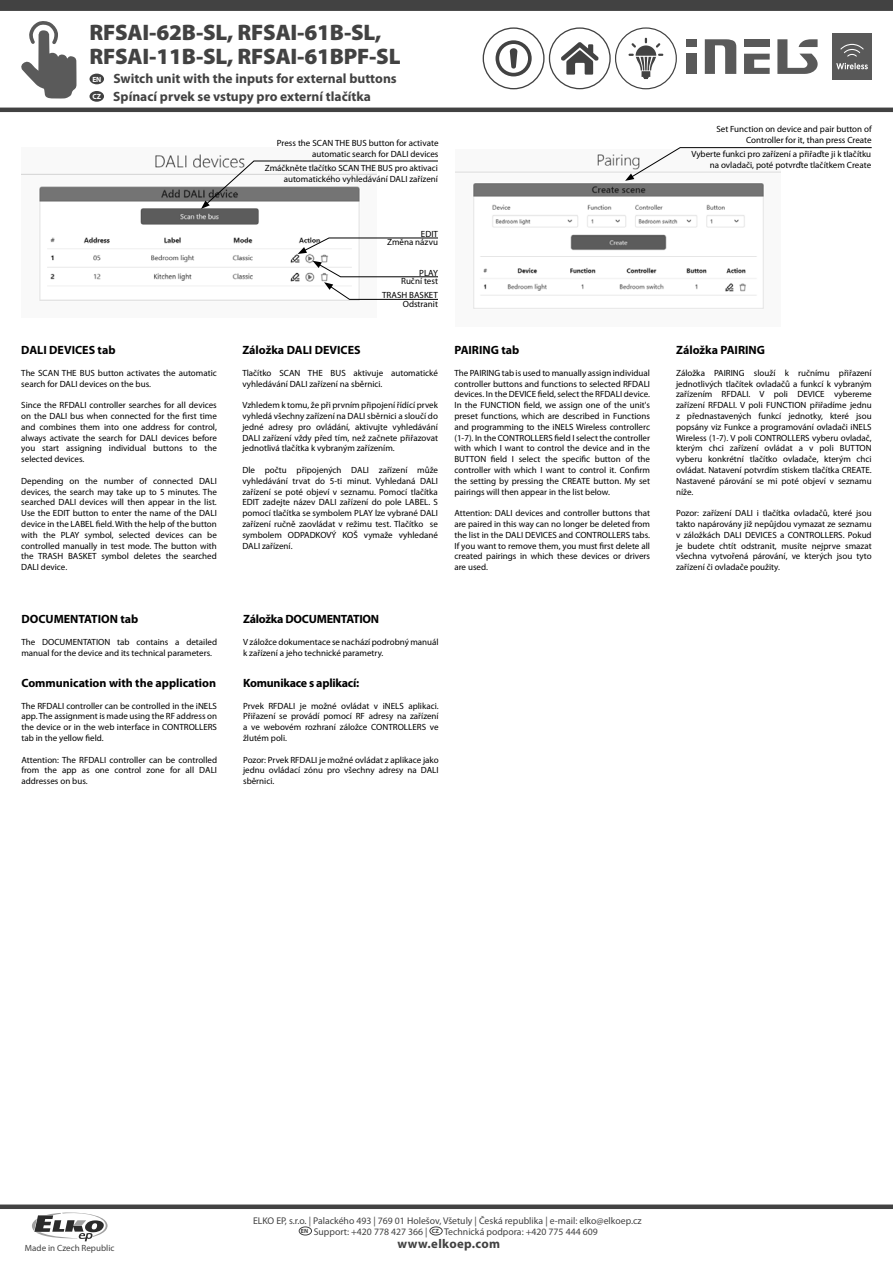
<style>
.page{position:relative;width:893px;height:1263px;background:#fff}
.page>*{position:absolute;margin:0;border:0;box-sizing:border-box;transform-origin:0 0}
.t1{font:900 22.5px/24px "Myriad Pro";letter-spacing:-.01em;color:#424242}
.t2{font:700 13.5px "Myriad Pro";color:#424242}
.t3{font:700 12.75px "Myriad Pro";letter-spacing:.03em;color:#424242}
.t4{font:700 12px "Myriad Pro";color:#000}
.t5{font:700 12px "Myriad Pro";letter-spacing:-.02em;color:#000}
.t6{font:9.75px/11.7px "Myriad Pro";color:#424242;text-align:center}
.t7{font:9px/10.8px "Myriad Pro";color:#000;text-align:justify}
.t8{font:9px "Myriad Pro";color:#424242}
.s1{font-size:7.5px;color:#fff}
</style>
<div class="page">
<img style="left:456px;top:154px;width:308px;height:155px">
<div style="left:0;top:1204px;width:893px;height:5px;background:#424242"></div>
<div style="left:0;top:0;width:893px;height:11px;background:#424242"></div>
<hr style="left:0;top:108px;width:893px;height:4px;background:#424242">
<div style="left:615px;top:27px;width:62px;height:62px;border:1px solid #424242;border-radius:50%"></div>
<svg style="left:628px;top:38px;width:35px;height:41px"></svg>
<div style="left:549px;top:27px;width:62px;height:62px;border:1px solid #424242;border-radius:50%"></div>
<svg style="left:561px;top:42px;width:38px;height:33px"></svg>
<div style="left:483px;top:27px;width:62px;height:62px;border:1px solid #424242;border-radius:50%"></div>
<svg style="left:496px;top:40px;width:36px;height:36px"></svg>
<div style="left:90px;top:74px;width:14px;height:10px;background:#424242;border-radius:50%"></div>
<svg style="left:21px;top:21px;width:56px;height:78px"></svg>
<div style="left:90px;top:91px;width:14px;height:11px;background:#424242;border-radius:50%"></div>
<svg style="left:32px;top:1212px;width:76px;height:29px"></svg>
<div style="left:687px;top:54px;width:10px;height:20px;background:#595959"></div>
<svg style="left:705px;top:39px;width:31px;height:35px"></svg>
<svg style="left:744px;top:54px;width:26px;height:20px"></svg>
<div style="left:744px;top:39px;width:26px;height:8px;background:#595959"></div>
<svg style="left:777px;top:39px;width:41px;height:35px"></svg>
<div style="left:687px;top:39px;width:10px;height:8px;background:#595959"></div>
<div style="left:832px;top:34px;width:40px;height:46px;background:#595959"></div>
<svg style="left:840px;top:44px;width:24px;height:13px"></svg>
<svg style="left:836px;top:63px;width:32px;height:6px"></svg>
<img style="left:21px;top:154px;width:356px;height:147px">
<svg style="left:201px;top:161px;width:237px;height:48px"></svg>
<svg style="left:625px;top:147px;width:247px;height:34px"></svg>
<svg style="left:298px;top:238px;width:140px;height:16px"></svg>
<svg style="left:313px;top:261px;width:125px;height:39px"></svg>
<div style="left:299px;top:1227px;width:13px;height:8px;border:1px solid #424242;border-radius:50%"></div>
<div style="left:430px;top:1227px;width:12px;height:8px;border:1px solid #424242;border-radius:50%"></div>
<h1 class="t1" style="left:90px;top:23px;width:313px">RFSAI-62B-SL, RFSAI-61B-SL,<br>RFSAI-11B-SL, RFSAI-61BPF-SL</h1>
<h2 class="t2" style="left:92px;top:73px;width:306px"><span class="s1">EN</span> Switch unit with the inputs for external buttons</h2>
<h2 class="t2" style="left:93px;top:92px;width:280px"><sup>CZ</sup> Spínací prvek se vstupy pro externí tlačítka</h2>
<p class="t7" style="left:277px;top:138px;width:163px;text-align:right">Press the SCAN THE BUS button for activate automatic search for DALI devices</p>
<p class="t7" style="left:265px;top:163px;width:175px;text-align:right">Zmáčkněte tlačítko SCAN THE BUS pro aktivaci automatického vyhledávání DALI zařízení</p>
<h3 class="t4" style="left:21px;top:346px;width:96px">DALI DEVICES tab</h3>
<p class="t7" style="left:21px;top:367px;width:197px">The SCAN THE BUS button activates the automatic search for DALI devices on the bus.</p>
<p class="t7" style="left:21px;top:400px;width:197px">Since the RFDALI controller searches for all devices on the DALI bus when connected for the first time and combines them into one address for control, always activate the search for DALI devices before you start assigning individual buttons to the selected devices.</p>
<p class="t7" style="left:21px;top:475px;width:197px">Depending on the number of connected DALI devices, the search may take up to 5 minutes. The searched DALI devices will then appear in the list.<br>Use the EDIT button to enter the name of the DALI device in the LABEL field. With the help of the button with the PLAY symbol, selected devices can be controlled manually in test mode. The button with the TRASH BASKET symbol deletes the searched DALI device.</p>
<h3 class="t4" style="left:21px;top:615px;width:118px">DOCUMENTATION tab</h3>
<p class="t7" style="left:21px;top:636px;width:197px">The DOCUMENTATION tab contains a detailed manual for the device and its technical parameters.</p>
<h3 class="t4" style="left:21px;top:678px;width:196px">Communication with the application</h3>
<p class="t7" style="left:21px;top:700px;width:197px">The RFDALI controller can be controlled in the iNELS app. The assignment is made using the RF address on the device or in the web interface in CONTROLLERS tab in the yellow field.</p>
<p class="t7" style="left:21px;top:754px;width:197px">Attention: The RFDALI controller can be controlled from the app as one control zone for all DALI addresses on bus.</p>
<p class="t7" style="left:421px;top:228px;width:19px">EDIT</p>
<p class="t7" style="left:419px;top:268px;width:20px">PLAY</p>
<p class="t7" style="left:382px;top:290px;width:57px">TRASH BASKET</p>
<p class="t7" style="left:387px;top:237px;width:52px">Změna názvu</p>
<p class="t7" style="left:401px;top:275px;width:38px">Ruční test</p>
<p class="t7" style="left:403px;top:298px;width:37px">Odstranit</p>
<h3 class="t4" style="left:242px;top:346px;width:120px">Záložka DALI DEVICES</h3>
<p class="t7" style="left:242px;top:367px;width:197px">Tlačítko SCAN THE BUS aktivuje automatické vyhledávání DALI zařízení na sběrnici.</p>
<p class="t7" style="left:242px;top:400px;width:197px">Vzhledem k tomu, že při prvním připojení řídící prvek vyhledá všechny zařízení na DALI sběrnici a sloučí do jedné adresy pro ovládání, aktivujte vyhledávání DALI zařízení vždy před tím, než začnete přiřazovat jednotlivá tlačítka k vybraným zařízením.</p>
<p class="t7" style="left:242px;top:464px;width:197px">Dle počtu připojených DALI zařízení může vyhledávání trvat do 5-ti minut. Vyhledaná DALI zařízení se poté objeví v seznamu. Pomocí tlačítka EDIT zadejte název DALI zařízení do pole LABEL. S pomocí tlačítka se symbolem PLAY lze vybrané DALI zařízení ručně zaovládat v režimu test. Tlačítko se symbolem ODPADKOVÝ KOŠ vymaže vyhledané DALI zařízení.</p>
<h3 class="t4" style="left:454px;top:346px;width:66px">PAIRING tab</h3>
<p class="t7" style="left:454px;top:367px;width:197px">The PAIRING tab is used to manually assign individual controller buttons and functions to selected RFDALI devices. In the DEVICE field, select the RFDALI device.<br>In the FUNCTION field, we assign one of the unit's preset functions, which are described in Functions and programming to the iNELS Wireless controllerс (1-7). In the CONTROLLERS field I select the controller with which I want to control the device and in the BUTTON field I select the specific button of the controller with which I want to control it. Confirm the setting by pressing the CREATE button. My set pairings will then appear in the list below.</p>
<p class="t7" style="left:454px;top:508px;width:197px">Attention: DALI devices and controller buttons that are paired in this way can no longer be deleted from the list in the DALI DEVICES and CONTROLLERS tabs.<br>If you want to remove them, you must first delete all created pairings in which these devices or drivers are used.</p>
<h3 class="t5" style="left:243px;top:615px;width:138px">Záložka DOCUMENTATION</h3>
<p class="t7" style="left:243px;top:636px;width:197px">V záložce dokumentace se nachází podrobný manuál k zařízení a jeho technické parametry.</p>
<h3 class="t5" style="left:243px;top:678px;width:118px">Komunikace s aplikací:</h3>
<p class="t7" style="left:243px;top:700px;width:197px">Prvek RFDALI je možné ovládat v iNELS aplikaci.<br>Přiřazení se provádí pomocí RF adresy na zařízení a ve webovém rozhraní záložce CONTROLLERS ve žlutém poli.</p>
<p class="t7" style="left:243px;top:754px;width:197px">Pozor: Prvek RFDALI je možné ovládat z aplikace jako jednu ovládací zónu pro všechny adresy na DALI sběrnici.</p>
<p class="t7" style="left:716px;top:124px;width:157px;text-align:right">Set Function on device and pair button of<br>Controller for it, than press Create</p>
<p class="t7" style="left:691px;top:149px;width:181px;text-align:right">Vyberte funkci pro zařízení a přiřaďte ji k tlačítku na ovladači, poté potvrďte tlačítkem Create</p>
<h3 class="t4" style="left:676px;top:346px;width:90px">Záložka PAIRING</h3>
<p class="t7" style="left:676px;top:367px;width:197px">Záložka PAIRING slouží k ručnímu přiřazení jednotlivých tlačítek ovladačů a funkcí k vybraným zařízením RFDALI. V poli DEVICE vybereme zařízení RFDALI. V poli FUNCTION přiřadíme jednu z přednastavených funkcí jednotky, které jsou popsány viz Funkce a programování ovladači iNELS Wireless (1-7). V poli CONTROLLERS vyberu ovladač, kterým chci zařízení ovládat a v poli BUTTON vyberu konkrétní tlačítko ovladače, kterým chci ovládat. Natavení potvrdím stiskem tlačítka CREATE.<br>Nastavené párování se mi poté objeví v seznamu níže.</p>
<p class="t7" style="left:676px;top:508px;width:197px">Pozor: zařízení DALI i tlačítka ovladačů, které jsou takto napárovány již nepůjdou vymazat ze seznamu v záložkách DALI DEVICES a CONTROLLERS. Pokud je budete chtít odstranit, musíte nejprve smazat všechna vytvořená párování, ve kterých jsou tyto zařízení či ovladače použity.</p>
<p class="t8" style="left:25px;top:1242px;width:91px">Made in Czech Republic</p>
<p class="t6" style="left:253px;top:1214px;width:390px">ELKO EP, s.r.o. | Palackého 493 | 769 01 Holešov, Všetuly | Česká republika | e-mail: elko@elkoep.cz<br><sup>EN</sup> Support: +420 778 427 366 | <sup>CZ</sup> Technická podpora: +420 775 444 609</p>
<h3 class="t3" style="left:397px;top:1239px;width:104px">www.elkoep.com</h3>
</div>
